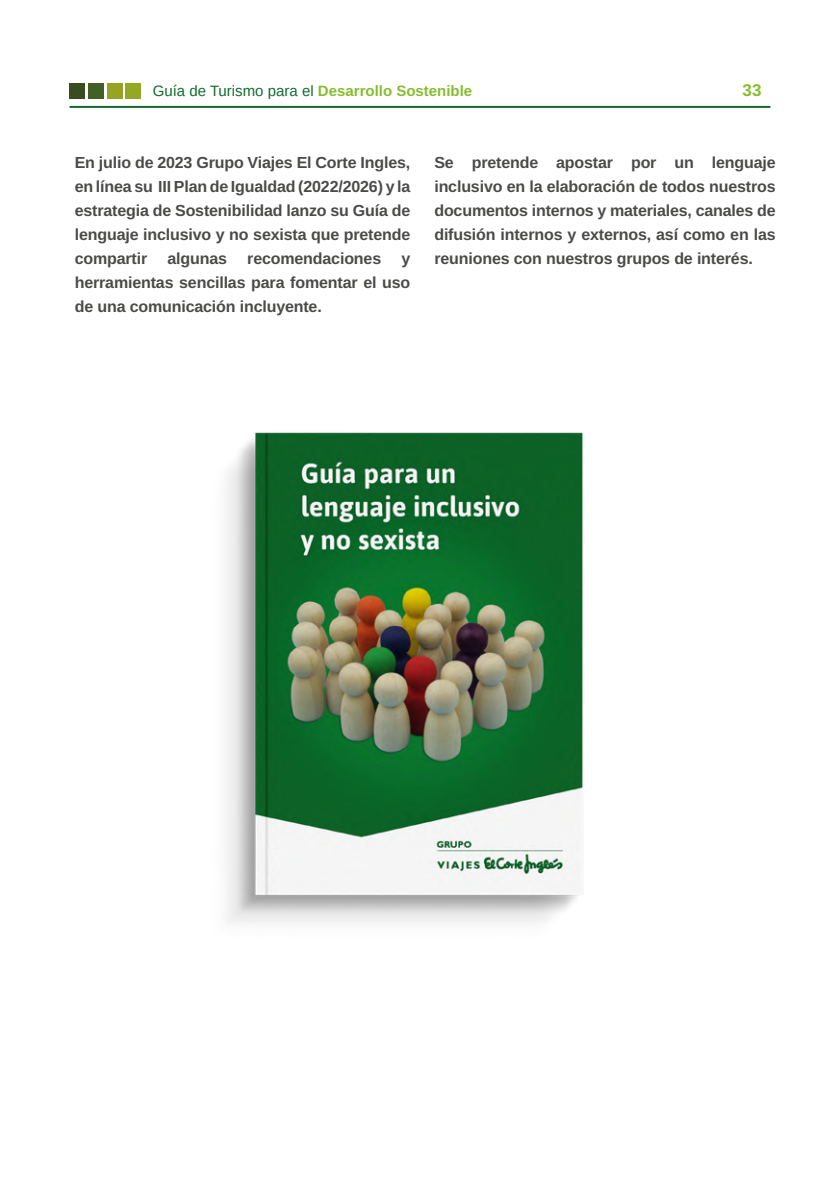
<style>
.page{position:relative;width:840px;height:1191px;background:#fff}
.page>*{position:absolute;margin:0;border:0;box-sizing:border-box;transform-origin:0 0}
.t1{font:700 17px "Arimo";color:#86bd2e}
.t2{font:700 16px/24px "Arimo";letter-spacing:-.01em;color:#4a4a49;text-align:justify}
.t3{font:700 15px "Arimo";color:#86bd2e}
.s1{font-weight:400;color:#136b30}
</style>
<div class="page">
<hr style="left:69px;top:106px;width:701px;height:2px;background:#136b30">
<div style="left:69px;top:83px;width:16px;height:16px;background:#394d1f"></div>
<div style="left:88px;top:83px;width:16px;height:16px;background:#425f27"></div>
<div style="left:107px;top:83px;width:15px;height:16px;background:#97a323"></div>
<div style="left:126px;top:83px;width:15px;height:16px;background:#93a925"></div>
<img style="left:227px;top:432px;width:356px;height:491px">
<p class="t3" style="left:153px;top:80px;width:321px"><span class="s1">Guía de Turismo para el</span> Desarrollo Sostenible</p>
<p class="t1" style="left:742px;top:78px;width:21px">33</p>
<p class="t2" style="left:75px;top:151px;width:337px">En julio de 2023 Grupo Viajes El Corte Ingles, en línea su III Plan de Igualdad (2022/2026) y la estrategia de Sostenibilidad lanzo su Guía de lenguaje inclusivo y no sexista que pretende compartir</p>
<p class="t2" style="left:167px;top:247px;width:61px">algunas</p>
<p class="t2" style="left:247px;top:247px;width:135px">recomendaciones</p>
<p class="t2" style="left:75px;top:247px;width:337px;text-indent:326px">y herramientas sencillas para fomentar el uso de una comunicación incluyente.</p>
<p class="t2" style="left:434px;top:151px;width:342px">Se pretende apostar por un lenguaje inclusivo en la elaboración de todos nuestros documentos internos y materiales, canales de difusión internos y externos, así como en las reuniones con nuestros grupos de interés.</p>
</div>
